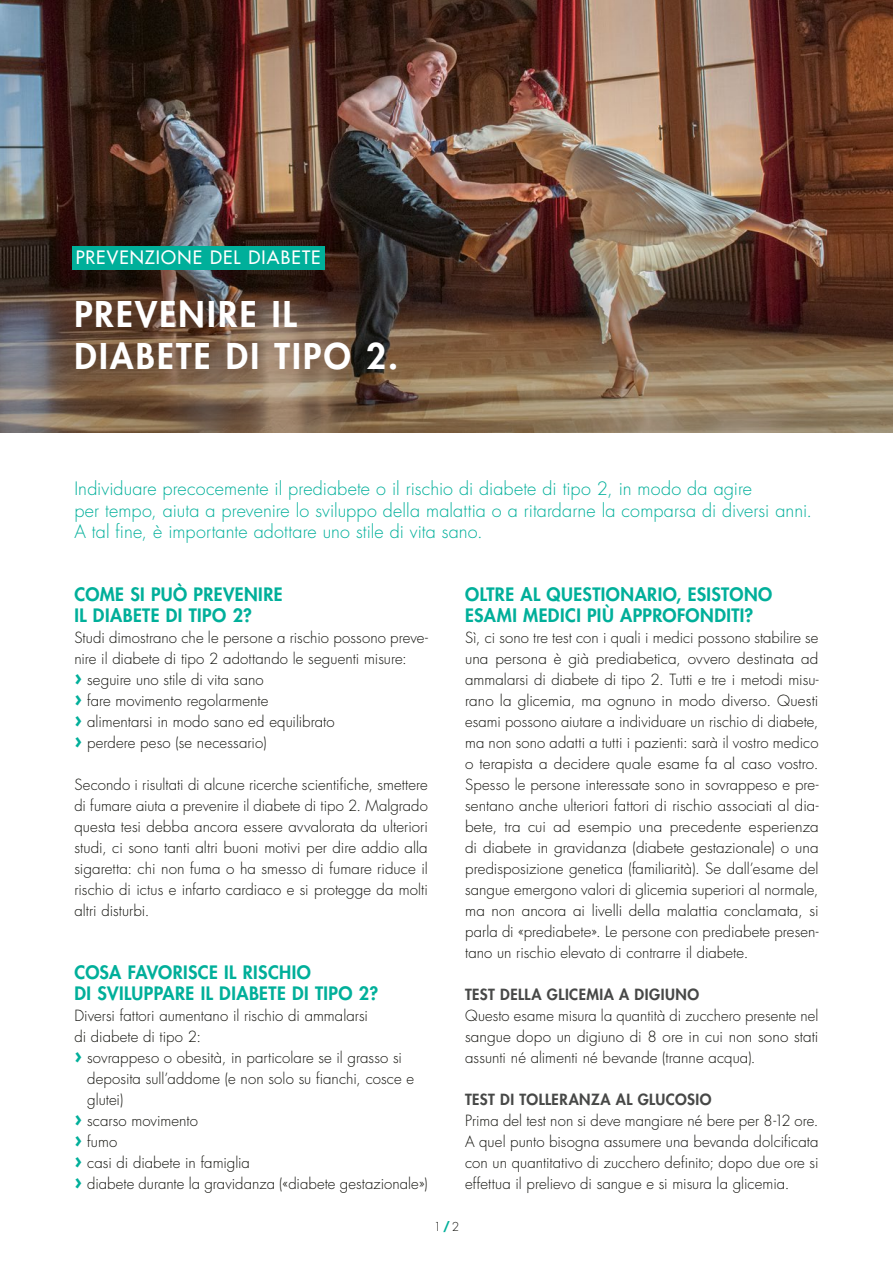
<style>
.page{position:relative;width:893px;height:1263px;background:#fff}
.page>*{position:absolute;margin:0;border:0;box-sizing:border-box;transform-origin:0 0}
.t1{font:800 34.5px/42px "Futura Std";letter-spacing:.065em;color:#fff}
.t2{font:300 18px/21px "Futura Std";letter-spacing:.005em;color:#00af9a}
.t3{font:800 18px/21px "Futura Std";letter-spacing:.025em;color:#00af9a}
.t4{font:500 18px "Futura Std";letter-spacing:.06em;color:#fff}
.t5{font:300 15px/21px "Futura Std";color:#12120d;text-align:justify}
.t6{font:800 15px "Futura Std";letter-spacing:.03em;color:#474847}
.t7{font:300 12px "Futura Std";color:#12120d}
.s1{font-weight:700;font-size:21px;color:#00af9a}
.s2{font-weight:700;color:#00af9a}
</style>
<div class="page">
<img style="left:0;top:0;width:893px;height:193px">
<img style="left:0;top:193px;width:893px;height:239px">
<div style="left:72px;top:246px;width:253px;height:23px;background:#00af9a"></div>
<p class="t4" style="left:76px;top:247px;width:246px">PREVENZIONE DEL DIABETE</p>
<h1 class="t1" style="left:74px;top:294px;width:325px">PREVENIRE IL<br>DIABETE DI TIPO 2.</h1>
<p class="t2" style="left:74px;top:479px;width:739px">Individuare precocemente il prediabete o il rischio di diabete di tipo 2, in modo da agire<br>per tempo, aiuta a prevenire lo sviluppo della malattia o a ritardarne la comparsa di diversi anni.<br>A tal fine, è importante adottare uno stile di vita sano.</p>
<p class="t3" style="left:74px;top:583px;width:210px">COME SI PUÒ PREVENIRE<br>IL DIABETE DI TIPO 2?</p>
<p class="t5" style="left:74px;top:627px;width:355px;text-align:left">Studi dimostrano che le persone a rischio possono preve&shy;nire il diabete di tipo 2 adottando le seguenti misure:<br><span class="s1">›</span> seguire uno stile di vita sano<br><span class="s1">›</span> fare movimento regolarmente<br><span class="s1">›</span> alimentarsi in modo sano ed equilibrato<br><span class="s1">›</span> perdere peso (se necessario)</p>
<p class="t5" style="left:74px;top:774px;width:355px">Secondo i risultati di alcune ricerche scientifiche, smettere di fumare aiuta a prevenire il diabete di tipo 2. Malgrado questa tesi debba ancora essere avvalorata da ulteriori studi, ci sono tanti altri buoni motivi per dire addio alla sigaretta: chi non fuma o ha smesso di fumare riduce il rischio di ictus e infarto cardiaco e si protegge da molti altri disturbi.</p>
<p class="t3" style="left:74px;top:961px;width:305px">COSA FAVORISCE IL RISCHIO<br>DI SVILUPPARE IL DIABETE DI TIPO 2?</p>
<p class="t5" style="left:74px;top:1005px;width:295px">Diversi fattori aumentano il rischio di ammalarsi</p>
<p class="t5" style="left:74px;top:1026px;width:128px">di diabete di tipo 2:</p>
<p class="t5" style="left:74px;top:1047px;width:329px"><span class="s1">›</span> sovrappeso o obesità, in particolare se il grasso si</p>
<p class="t5" style="left:87px;top:1068px;width:329px">deposita sull’addome (e non solo su fianchi, cosce e</p>
<p class="t5" style="left:87px;top:1089px;width:38px">glutei)</p>
<p class="t5" style="left:74px;top:1110px;width:125px"><span class="s1">›</span> scarso movimento</p>
<p class="t5" style="left:74px;top:1131px;width:44px"><span class="s1">›</span> fumo</p>
<p class="t5" style="left:74px;top:1152px;width:177px"><span class="s1">›</span> casi di diabete in famiglia</p>
<p class="t5" style="left:74px;top:1173px;width:355px"><span class="s1">›</span> diabete durante la gravidanza («diabete gestazionale»)</p>
<p class="t3" style="left:465px;top:583px;width:309px">OLTRE AL QUESTIONARIO, ESISTONO<br>ESAMI MEDICI PIÙ APPROFONDITI?</p>
<p class="t5" style="left:465px;top:627px;width:355px">Sì, ci sono tre test con i quali i medici possono stabilire se una persona è già prediabetica, ovvero destinata ad ammalarsi di diabete di tipo 2. Tutti e tre i metodi misu&shy;rano la glicemia, ma ognuno in modo diverso. Questi esami possono aiutare a individuare un rischio di diabete, ma non sono adatti a tutti i pazienti: sarà il vostro medico o terapista a decidere quale esame fa al caso vostro.<br>Spesso le persone interessate sono in sovrappeso e pre&shy;sentano anche ulteriori fattori di rischio associati al dia&shy;bete, tra cui ad esempio una precedente esperienza di diabete in gravidanza (diabete gestazionale) o una predisposizione genetica (familiarità). Se dall’esame del sangue emergono valori di glicemia superiori al normale, ma non ancora ai livelli della malattia conclamata, si parla di «prediabete». Le persone con prediabete presen&shy;tano un rischio elevato di contrarre il diabete.</p>
<p class="t6" style="left:465px;top:984px;width:235px">TEST DELLA GLICEMIA A DIGIUNO</p>
<p class="t5" style="left:465px;top:1005px;width:355px">Questo esame misura la quantità di zucchero presente nel sangue dopo un digiuno di 8 ore in cui non sono stati assunti né alimenti né bevande (tranne acqua).</p>
<p class="t6" style="left:465px;top:1089px;width:248px">TEST DI TOLLERANZA AL GLUCOSIO</p>
<p class="t5" style="left:465px;top:1110px;width:355px">Prima del test non si deve mangiare né bere per 8-12 ore.<br>A quel punto bisogna assumere una bevanda dolcificata con un quantitativo di zucchero definito; dopo due ore si effettua il prelievo di sangue e si misura la glicemia.</p>
<p class="t7" style="left:434px;top:1219px;width:27px">1<span class="s2">/</span>2</p>
</div>
